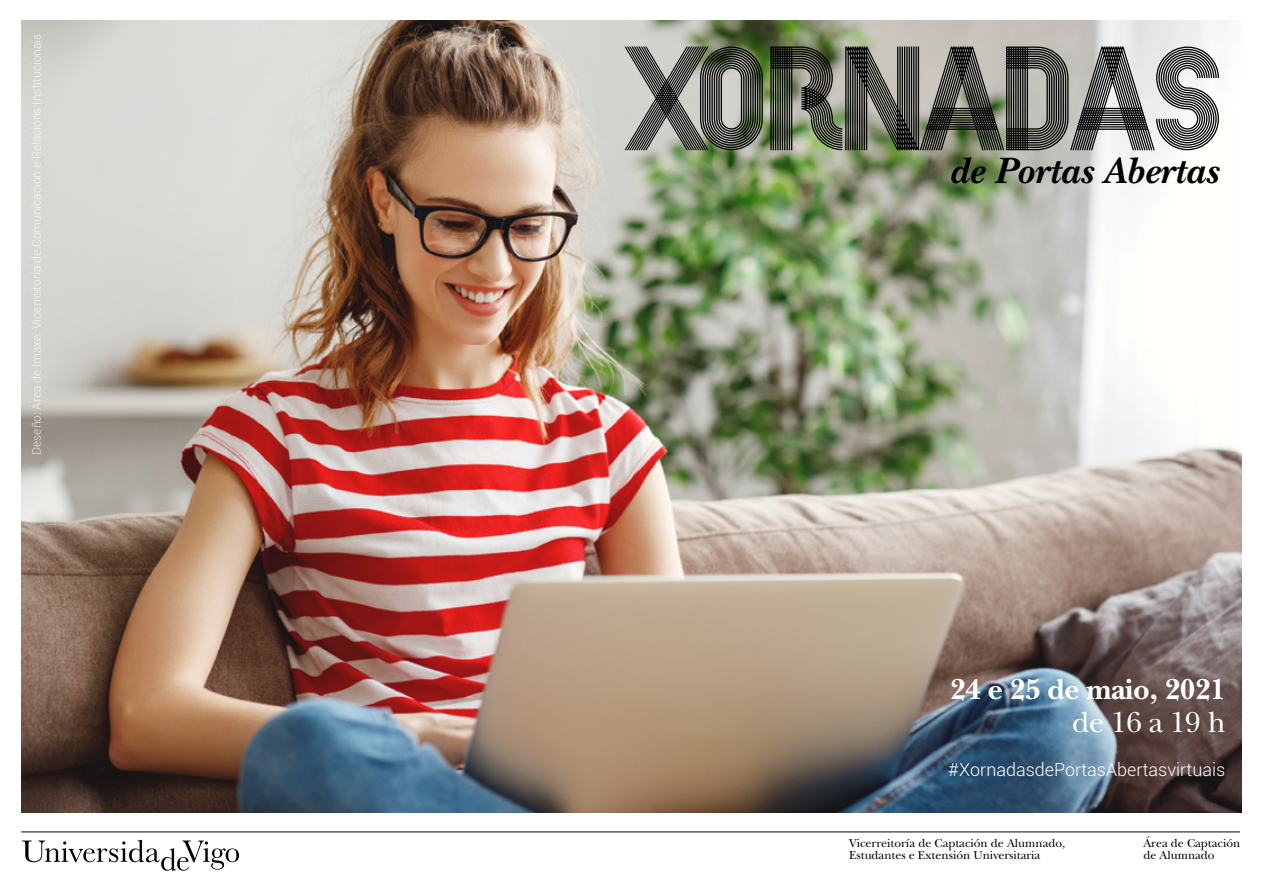
<style>
.page{position:relative;width:1263px;height:893px;background:#fff}
.page>*{position:absolute;margin:0;border:0;box-sizing:border-box;transform-origin:0 0}
.t1{font:700 127.65px "Campus";letter-spacing:-.1em;color:#000}
.t2{font:italic 700 38.25px "New Baskerville Std";color:#000}
.t3{font:700 30px "New Baskerville Std";letter-spacing:-.015em;color:#fff}
.t4{font:30px "New Baskerville Std";color:#fff}
.t5{font:300 18px "Roboto";color:#fff}
.t6{font:12px/12px "New Baskerville Std";color:#000}
.t7{font:300 12px "Roboto";color:#fff}
</style>
<div class="page">
<img style="left:21px;top:21px;width:1221px;height:791px">
<hr style="left:21px;top:832px;width:1219px;height:1px;background:#000">
<svg style="left:22px;top:840px;width:217px;height:31px"></svg>
<p class="t7" style="left:28px;top:455px;width:423px;rotate:-90deg">Deseño: Área de Imaxe. Vicerreitoría de Comunicación e Relacións Institucionais</p>
<h1 class="t1" style="left:625px;top:-3px;width:605px">XORNADAS</h1>
<h2 class="t2" style="left:949px;top:149px;width:270px">de Portas Abertas</h2>
<h3 class="t3" style="left:950px;top:671px;width:277px">24 e 25 de maio, 2021</h3>
<h3 class="t4" style="left:1072px;top:705px;width:155px">de 16 a 19 h</h3>
<h3 class="t5" style="left:948px;top:757px;width:279px">#XornadasdePortasAbertasvirtuais</h3>
<p class="t6" style="left:849px;top:837px;width:218px">Vicerreitoría de Captación de Alumnado,<br>Estudantes e Extensión Universitaria</p>
<p class="t6" style="left:1143px;top:837px;width:98px">Área de Captación de Alumnado</p>
</div>
